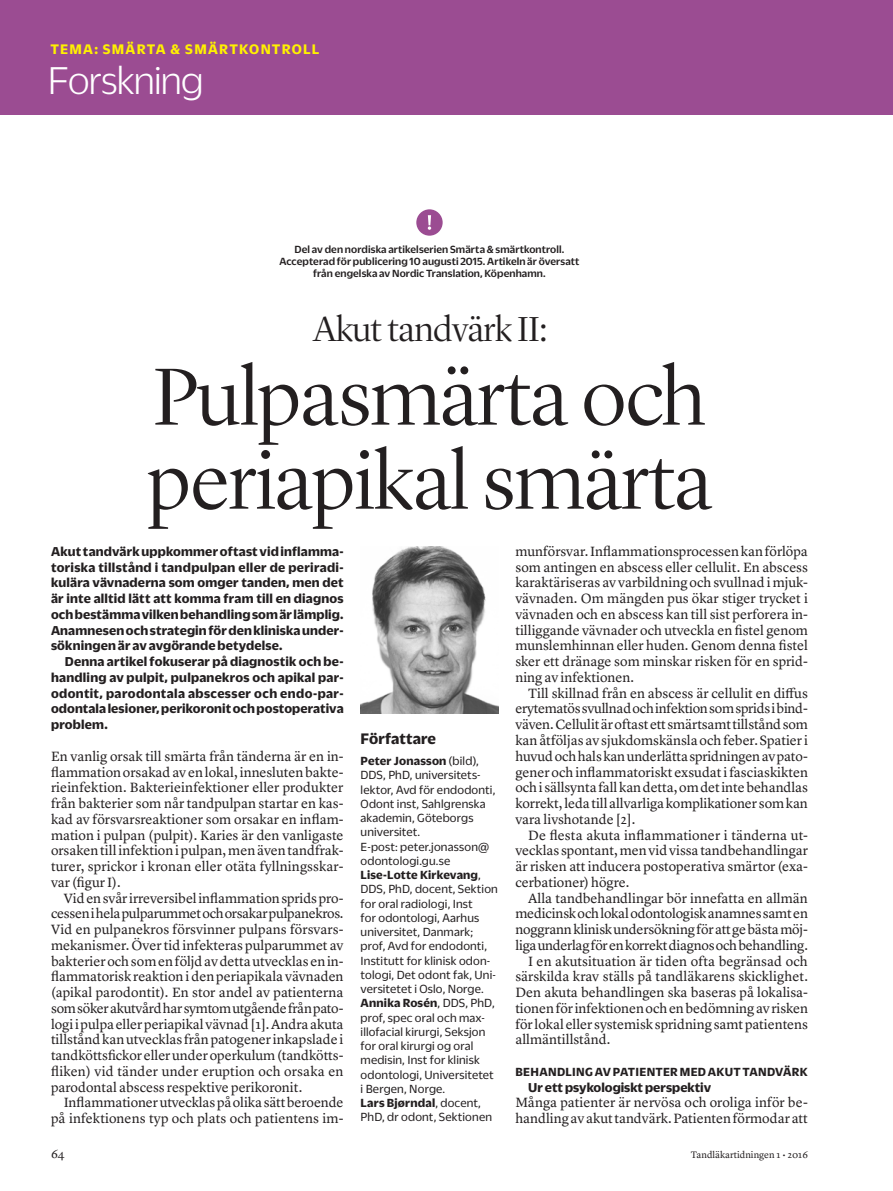
<style>
.page{position:relative;width:893px;height:1191px;background:#fff}
.page>*{position:absolute;margin:0;border:0;box-sizing:border-box;transform-origin:0 0}
.Rubrik_1_lyon_stor_l{font:300 84px/84px "Lyon Display";letter-spacing:-.01em;color:#231f20}
.t1{font:300 42px "Duplicate Sans";letter-spacing:-.02em;color:#fff}
.Rubrik_1_lyon_stor_l-2{font:300 36px "Lyon Display";letter-spacing:-.01em;color:#231f20}
.Faktarubrik_utan_lin{font:700 16.5px "Duplicate Sans";letter-spacing:.005em;color:#231f20}
.t2{font:700 15px "Duplicate Sans";letter-spacing:.08em;color:#fff101}
.Bröd_utesluten_indra{font:13.95px/15.8px "Lyon Text";color:#231f20;text-align:justify}
.Bröd_utesluten{font:700 13.95px/15.8px "Duplicate Sans";letter-spacing:.01em;color:#231f20;text-align:justify}
.Bröd_utesluten-2{font:13.95px/15.8px "Lyon Text";color:#231f20;text-align:justify}
.Bröd_utesluten_indra-2{font:700 13.95px "Duplicate Sans";color:#231f20}
.Faktatext_ej_indrag{font:12.75px/14.2px "Duplicate Sans";letter-spacing:.015em;color:#231f20}
.Bröd_utesluten-3{font:700 12.75px "Duplicate Sans";letter-spacing:.025em;color:#231f20}
.t3{font:12px "Lyon Text";color:#231f20}
.Bildtext_utan_punkt{font:500 11.25px/12px "Duplicate Sans";letter-spacing:.01em;color:#231f20;text-align:center}
.t4{font:9.75px "Lyon Text";color:#231f20}
.s1{font-weight:700}
</style>
<div class="page">
<div style="left:416px;top:209px;width:27px;height:27px;background:#9b4c92;border-radius:50%"></div>
<svg style="left:428px;top:215px;width:3px;height:15px"></svg>
<img style="left:361px;top:546px;width:137px;height:167px">
<div style="left:0;top:0;width:893px;height:115px;background:#9b4c92"></div>
<p class="t2" style="left:50px;top:39px;width:271px">TEMA: SMÄRTA &amp; SMÄRTKONTROLL</p>
<p class="t1" style="left:48px;top:55px;width:157px">Forskning</p>
<p class="Bildtext_utan_punkt" style="left:279px;top:242px;width:301px">Del av den nordiska artikelserien Smärta &amp; smärtkontroll.<br>Accepterad för publicering 10 augusti 2015. Artikeln är översatt från engelska av Nordic Translation, Köpenhamn.</p>
<p class="Rubrik_1_lyon_stor_l-2" style="left:314px;top:302px;width:235px">Akut tandvärk II:</p>
<p class="Rubrik_1_lyon_stor_l" style="left:147px;top:349px;width:566px">Pulpasmärta och periapikal smärta</p>
<p class="Bröd_utesluten" style="left:51px;top:542px;width:294px">Akut tandvärk uppkommer oftast vid inflamma&shy;toriska tillstånd i tandpulpan eller de periradi&shy;kulära vävnaderna som omger tanden, men det är inte alltid lätt att komma fram till en diagnos och bestämma vilken behandling som är lämplig.<br>Anamnesen och strategin för den kliniska under&shy;sökningen är av avgörande betydelse.</p>
<p class="Bröd_utesluten" style="left:51px;top:652px;width:294px;text-indent:14px">Denna artikel fokuserar på diagnostik och be&shy;handling av pulpit, pulpanekros och apikal par&shy;odontit, parodontala abscesser och endo-par&shy;odontala lesioner, perikoronit och postoperativa problem.</p>
<p class="Bröd_utesluten-2" style="left:51px;top:747px;width:294px">En vanlig orsak till smärta från tänderna är en in&shy;flammation orsakad av en lokal, innesluten bakte&shy;rieinfektion. Bakterieinfektioner eller produkter från bakterier som når tandpulpan startar en kas&shy;kad av försvarsreaktioner som orsakar en inflam&shy;mation i pulpan (pulpit). Karies är den vanligaste orsaken till infektion i pulpan, men även tandfrak&shy;turer, sprickor i kronan eller otäta fyllningsskar&shy;var (figur I).</p>
<p class="Bröd_utesluten_indra" style="left:51px;top:889px;width:294px;text-indent:13px">Vid en svår irreversibel inflammation sprids pro&shy;cessen i hela pulparummet och orsakar pulpanekros.<br>Vid en pulpanekros försvinner pulpans försvars&shy;mekanismer. Över tid infekteras pulparummet av bakterier och som en följd av detta utvecklas en in&shy;flammatorisk reaktion i den periapikala vävnaden (apikal parodontit). En stor andel av patienterna som söker akutvård har symtom utgående från pato&shy;logi i pulpa eller periapikal vävnad [1]. Andra akuta tillstånd kan utvecklas från patogener inkapslade i tandköttsfickor eller under operkulum (tandkötts&shy;fliken) vid tänder under eruption och orsaka en parodontal abscess respektive perikoronit.</p>
<p class="Bröd_utesluten_indra" style="left:51px;top:1093px;width:294px;text-align:right">Inflammationer utvecklas på olika sätt beroende på infektionens typ och plats och patientens im-</p>
<p class="Faktarubrik_utan_lin" style="left:361px;top:728px;width:77px">Författare</p>
<p class="Faktatext_ej_indrag" style="left:361px;top:753px;width:136px"><span class="s1">Peter Jonasson</span> (bild),<br>DDS, PhD, universitets&shy;lektor, Avd för endodonti,<br>Odont inst, Sahlgrenska akademin, Göteborgs universitet.</p>
<p class="Faktatext_ej_indrag" style="left:361px;top:838px;width:130px">E-post: peter.jonasson@ odontologi.gu.se</p>
<p class="Faktatext_ej_indrag" style="left:361px;top:867px;width:139px"><span class="s1">Lise-Lotte Kirkevang</span>,<br>DDS, PhD, docent, Sektion for oral radiologi, Inst<br>for odontologi, Aarhus universitet, Danmark; prof, Avd for endodonti,<br>Institutt for klinisk odon&shy;tologi, Det odont fak, Uni&shy;versitetet i Oslo, Norge.</p>
<p class="Faktatext_ej_indrag" style="left:361px;top:995px;width:136px"><span class="s1">Annika Rosén</span>, DDS, PhD, prof, spec oral och max&shy;illofacial kirurgi, Seksjon for oral kirurgi og oral medisin, Inst for klinisk odontologi, Universitetet i Bergen, Norge.</p>
<p class="Faktatext_ej_indrag" style="left:361px;top:1095px;width:133px"><span class="s1">Lars Bjørndal</span>, docent,<br>PhD, dr odont, Sektionen</p>
<p class="Bröd_utesluten_indra" style="left:515px;top:542px;width:294px">munförsvar. Inflammationsprocessen kan förlöpa som antingen en abscess eller cellulit. En abscess karaktäriseras av varbildning och svullnad i mjuk&shy;vävnaden. Om mängden pus ökar stiger trycket i vävnaden och en abscess kan till sist perforera in&shy;tilliggande vävnader och utveckla en fistel genom munslemhinnan eller huden. Genom denna fistel sker ett dränage som minskar risken för en sprid&shy;ning av infektionen.</p>
<p class="Bröd_utesluten_indra" style="left:515px;top:684px;width:294px;text-indent:13px">Till skillnad från en abscess är cellulit en diffus erytematös svullnad och infektion som sprids i bind&shy;väven. Cellulit är oftast ett smärtsamt tillstånd som kan åtföljas av sjukdomskänsla och feber. Spatier i huvud och hals kan underlätta spridningen av pato&shy;gener och inflammatoriskt exsudat i fasciaskikten och i sällsynta fall kan detta, om det inte behandlas korrekt, leda till allvarliga komplikationer som kan vara livshotande [2].</p>
<p class="Bröd_utesluten_indra" style="left:515px;top:826px;width:294px;text-indent:13px">De flesta akuta inflammationer i tänderna ut&shy;vecklas spontant, men vid vissa tandbehandlingar är risken att inducera postoperativa smärtor (exa&shy;cerbationer) högre.</p>
<p class="Bröd_utesluten_indra" style="left:515px;top:889px;width:294px;text-indent:13px">Alla tandbehandlingar bör innefatta en allmän medicinsk och lokal odontologisk anamnes samt en noggrann klinisk undersökning för att ge bästa möj&shy;liga underlag för en korrekt diagnos och behandling.</p>
<p class="Bröd_utesluten_indra" style="left:515px;top:952px;width:294px;text-indent:13px">I en akutsituation är tiden ofta begränsad och särskilda krav ställs på tandläkarens skicklighet.<br>Den akuta behandlingen ska baseras på lokalisa&shy;tionen för infektionen och en bedömning av risken för lokal eller systemisk spridning samt patientens allmäntillstånd.</p>
<p class="Bröd_utesluten-3" style="left:515px;top:1063px;width:294px">BEHANDLING AV PATIENTER MED AKUT TANDVÄRK</p>
<p class="Bröd_utesluten_indra-2" style="left:528px;top:1077px;width:185px">Ur ett psykologiskt perspektiv</p>
<p class="Bröd_utesluten-2" style="left:515px;top:1093px;width:294px">Många patienter är nervösa och oroliga inför be&shy;handling av akut tandvärk. Patienten förmodar att</p>
<p class="t3" style="left:51px;top:1144px;width:15px">64</p>
<p class="t4" style="left:691px;top:1147px;width:119px">Tandläkartidningen 1 • 2016</p>
</div>
